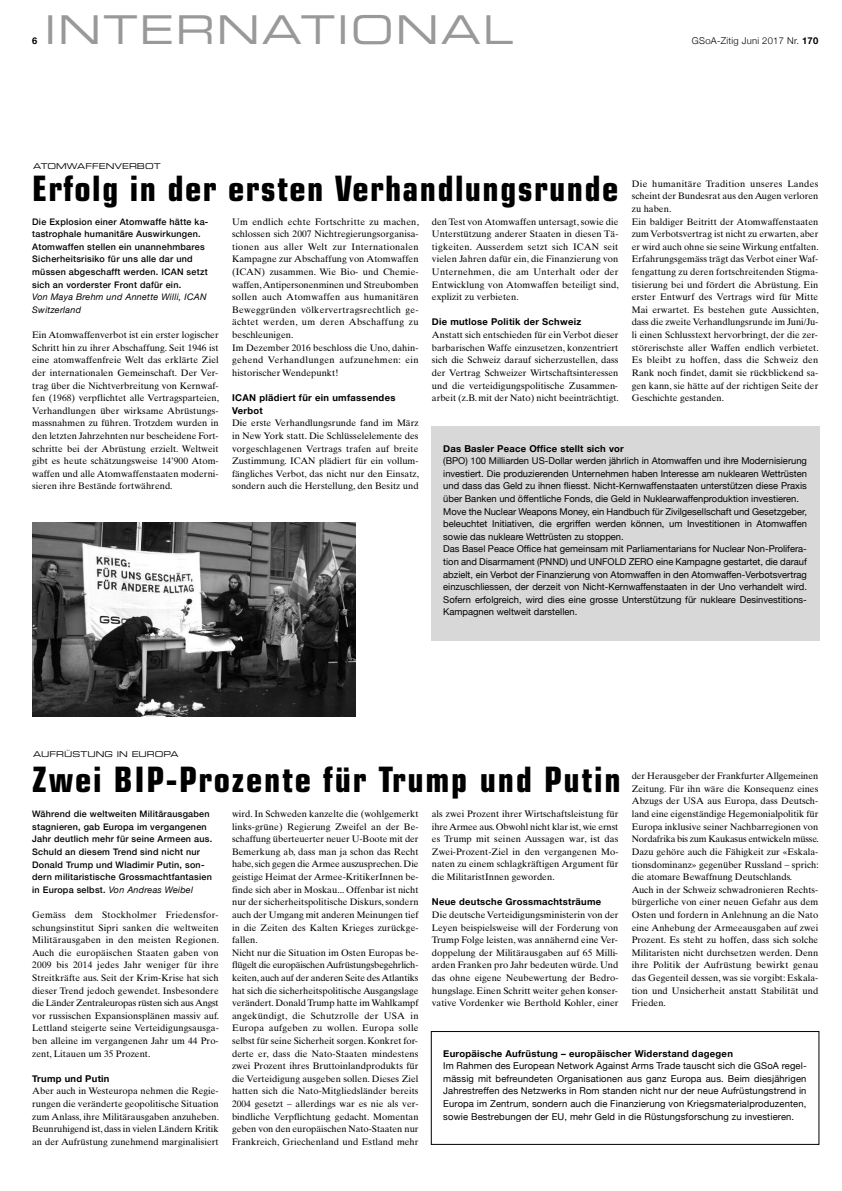
<style>
.page{position:relative;width:842px;height:1191px;background:#fff}
.page>*{position:absolute;margin:0;border:0;box-sizing:border-box;transform-origin:0 0}
.t1{font:39.7px "Eurostile Extended Two";letter-spacing:.05em;color:#999}
.t2{font:700 condensed 35px "Eurostile";letter-spacing:.04em;color:#000}
.t3{font:700 9.5px "Helvetica Neue";letter-spacing:.03em;color:#000}
.t4{font:9.4px/12.6px "Times Ten";letter-spacing:.005em;color:#000;text-align:justify}
.t5{font:9.4px/12.6px "Helvetica Neue";color:#000;text-align:justify}
.t6{font:700 9.4px/12.6px "Helvetica Neue";letter-spacing:.03em;color:#000}
.t7{font:300 9.4px "Helvetica Neue";letter-spacing:.03em;color:#000}
.t8{font:700 9.2px "Helvetica Neue";color:#000}
.t9{font:500 9px/12.6px "Helvetica Neue";letter-spacing:.03em;color:#000}
.t10{font:italic 9px/12.6px "Helvetica Neue";letter-spacing:.03em;color:#000}
.t11{font:8px "Eurostile Extended Two";color:#000}
.s1{font-weight:700}
.s2{font-weight:400;font-style:italic}
</style>
<div class="page">
<div style="left:431px;top:426px;width:388px;height:215px;background:#d8d8d8"></div>
<div style="left:431px;top:1031px;width:388px;height:113px;border:1px solid #000"></div>
<img style="left:32px;top:522px;width:323px;height:194px">
<p class="t8" style="left:32px;top:35px;width:7px">6</p>
<h1 class="t1" style="left:45px;top:15px;width:470px">INTERNATIONAL</h1>
<p class="t11" style="left:33px;top:164px;width:129px">ATOMWAFFENVERBOT</p>
<p class="t7" style="left:692px;top:35px;width:128px">GSoA-Zitig Juni 2017 Nr. <span class="s1">170</span></p>
<h2 class="t2" style="left:32px;top:176px;width:588px">Erfolg in der ersten Verhandlungsrunde</h2>
<p class="t4" style="left:632px;top:178px;width:189px;text-align:left">Die humanitäre Tradition unseres Landes scheint der Bundesrat aus den Augen verloren zu haben.<br>Ein baldiger Beitritt der Atomwaffenstaaten zum Verbotsvertrag ist nicht zu erwarten, aber er wird auch ohne sie seine Wirkung entfalten.<br>Erfahrungsgemäss trägt das Verbot einer Waf&shy;fengattung zu deren fortschreitenden Stigma&shy;tisierung bei und fördert die Abrüstung. Ein erster Entwurf des Vertrags wird für Mitte Mai erwartet. Es bestehen gute Aussichten, dass die zweite Verhandlungsrunde im Juni/Ju&shy;li einen Schlusstext hervorbringt, der die zer&shy;störerischste aller Waffen endlich verbietet.<br>Es bleibt zu hoffen, dass die Schweiz den Rank noch findet, damit sie rückblickend sa&shy;gen kann, sie hätte auf der richtigen Seite der Geschichte gestanden.</p>
<p class="t4" style="left:432px;top:216px;width:189px">den Test von Atomwaffen untersagt, sowie die Unterstützung anderer Staaten in diesen Tä&shy;tigkeiten. Ausserdem setzt sich ICAN seit vielen Jahren dafür ein, die Finanzierung von Unternehmen, die am Unterhalt oder der Entwicklung von Atomwaffen beteiligt sind, explizit zu verbieten.</p>
<p class="t6" style="left:432px;top:316px;width:151px">Die mutlose Politik der Schweiz</p>
<p class="t4" style="left:432px;top:329px;width:189px">Anstatt sich entschieden für ein Verbot dieser barbarischen Waffe einzusetzen, konzentriert sich die Schweiz darauf sicherzustellen, dass der Vertrag Schweizer Wirtschaftsinteressen und die verteidigungspolitische Zusammen&shy;arbeit (z.B. mit der Nato) nicht beeinträchtigt.</p>
<p class="t4" style="left:232px;top:216px;width:189px;text-align:left">Um endlich echte Fortschritte zu machen, schlossen sich 2007 Nichtregierungsorganisa&shy;tionen aus aller Welt zur Internationalen Kampagne zur Abschaffung von Atomwaffen (ICAN) zusammen. Wie Bio- und Chemie&shy;waffen,Antipersonenminen und Streubomben sollen auch Atomwaffen aus humanitären Beweggründen völkervertragsrechtlich ge&shy;ächtet werden, um deren Abschaffung zu beschleunigen.<br>Im Dezember 2016 beschloss die Uno, dahin&shy;gehend Verhandlungen aufzunehmen: ein historischer Wendepunkt!</p>
<p class="t6" style="left:232px;top:391px;width:165px">ICAN plädiert für ein umfassendes<br>Verbot</p>
<p class="t4" style="left:232px;top:418px;width:189px">Die erste Verhandlungsrunde fand im März in New York statt. Die Schlüsselelemente des vorgeschlagenen Vertrags trafen auf breite Zustimmung. ICAN plädiert für ein vollum&shy;fängliches Verbot, das nicht nur den Einsatz, sondern auch die Herstellung, den Besitz und</p>
<p class="t9" style="left:32px;top:215px;width:178px">Die Explosion einer Atomwaffe hätte ka&shy;tastrophale humanitäre Auswirkungen.<br>Atomwaffen stellen ein unannehmbares Sicherheitsrisiko für uns alle dar und müssen abgeschafft werden. ICAN setzt sich an vorderster Front dafür ein.</p>
<p class="t10" style="left:32px;top:291px;width:176px">Von Maya Brehm und Annette Willi, ICAN<br>Switzerland</p>
<p class="t4" style="left:32px;top:329px;width:189px">Ein Atomwaffenverbot ist ein erster logischer Schritt hin zu ihrer Abschaffung. Seit 1946 ist eine atomwaffenfreie Welt das erklärte Ziel der internationalen Gemeinschaft. Der Ver&shy;trag über die Nichtverbreitung von Kernwaf&shy;fen (1968) verpflichtet alle Vertragsparteien, Verhandlungen über wirksame Abrüstungs&shy;massnahmen zu führen. Trotzdem wurden in den letzten Jahrzehnten nur bescheidene Fort&shy;schritte bei der Abrüstung erzielt. Weltweit gibt es heute schätzungsweise 14’900 Atom&shy;waffen und alle Atomwaffenstaaten moderni&shy;sieren ihre Bestände fortwährend.</p>
<p class="t3" style="left:443px;top:442px;width:182px">Das Basler Peace Office stellt sich vor</p>
<p class="t5" style="left:443px;top:454px;width:365px;text-align:left">(BPO) 100 Milliarden US-Dollar werden jährlich in Atomwaffen und ihre Modernisierung investiert. Die produzierenden Unternehmen haben Interesse am nuklearen Wettrüsten und dass das Geld zu ihnen fliesst. Nicht-Kernwaffenstaaten unterstützen diese Praxis über Banken und öffentliche Fonds, die Geld in Nuklearwaffenproduktion investieren.<br>Move the Nuclear Weapons Money, ein Handbuch für Zivilgesellschaft und Gesetzgeber, beleuchtet Initiativen, die ergriffen werden können, um Investitionen in Atomwaffen sowie das nukleare Wettrüsten zu stoppen.<br>Das Basel Peace Office hat gemeinsam mit Parliamentarians for Nuclear Non-Prolifera&shy;tion and Disarmament (PNND) und UNFOLD ZERO eine Kampagne gestartet, die darauf abzielt, ein Verbot der Finanzierung von Atomwaffen in den Atomwaffen-Verbotsvertrag einzuschliessen, der derzeit von Nicht-Kernwaffenstaaten in der Uno verhandelt wird.<br>Sofern erfolgreich, wird dies eine grosse Unterstützung für nukleare Desinvestitions-Kampagnen weltweit darstellen.</p>
<p class="t11" style="left:33px;top:751px;width:147px">AUFRÜSTUNG IN EUROPA</p>
<h2 class="t2" style="left:32px;top:766px;width:590px">Zwei BIP-Prozente für Trump und Putin</h2>
<p class="t4" style="left:632px;top:770px;width:189px;text-align:left">der Herausgeber der Frankfurter Allgemeinen Zeitung. Für ihn wäre die Konsequenz eines Abzugs der USA aus Europa, dass Deutsch&shy;land eine eigenständige Hegemonialpolitik für Europa inklusive seiner Nachbarregionen von Nordafrika bis zum Kaukasus entwickeln müsse.<br>Dazu gehöre auch die Fähigkeit zur «Eskala&shy;tionsdominanz» gegenüber Russland – sprich: die atomare Bewaffnung Deutschlands.<br>Auch in der Schweiz schwadronieren Rechts&shy;bürgerliche von einer neuen Gefahr aus dem Osten und fordern in Anlehnung an die Nato eine Anhebung der Armeeausgaben auf zwei Prozent. Es steht zu hoffen, dass sich solche Militaristen nicht durchsetzen werden. Denn ihre Politik der Aufrüstung bewirkt genau das Gegenteil dessen, was sie vorgibt: Eskala&shy;tion und Unsicherheit anstatt Stabilität und Frieden.</p>
<p class="t4" style="left:232px;top:808px;width:188px;text-align:left">wird. In Schweden kanzelte die (wohlgemerkt links-grüne) Regierung Zweifel an der Be&shy;schaffung überteuerter neuer U-Boote mit der Bemerkung ab, dass man ja schon das Recht habe,sich gegen die Armee auszusprechen. Die geistige Heimat der Armee-KritikerInnen be&shy;finde sich aber in Moskau... Offenbar ist nicht nur der sicherheitspolitische Diskurs, sondern auch der Umgang mit anderen Meinungen tief in die Zeiten des Kalten Krieges zurückge&shy;fallen.<br>Nicht nur die Situation im Osten Europas be&shy;flügelt die europäischenAufrüstungsbegehrlich&shy;keiten, auch auf der anderen Seite desAtlantiks hat sich die sicherheitspolitische Ausgangslage verändert. Donald Trump hatte im Wahlkampf angekündigt, die Schutzrolle der USA in Europa aufgeben zu wollen. Europa solle selbst für seine Sicherheit sorgen. Konkret for&shy;derte er, dass die Nato-Staaten mindestens zwei Prozent ihres Bruttoinlandprodukts für die Verteidigung ausgeben sollen. Dieses Ziel hatten sich die Nato-Mitgliedsländer bereits 2004 gesetzt – allerdings war es nie als ver&shy;bindliche Verpflichtung gedacht. Momentan geben von den europäischen Nato-Staaten nur Frankreich, Griechenland und Estland mehr</p>
<p class="t4" style="left:432px;top:808px;width:188px">als zwei Prozent ihrer Wirtschaftsleistung für ihre Armee aus. Obwohl nicht klar ist,wie ernst es Trump mit seinen Aussagen war, ist das Zwei-Prozent-Ziel in den vergangenen Mo&shy;naten zu einem schlagkräftigen Argument für die MilitaristInnen geworden.</p>
<p class="t9" style="left:32px;top:807px;width:181px">Während die weltweiten Militärausgaben stagnieren, gab Europa im vergangenen Jahr deutlich mehr für seine Armeen aus.<br>Schuld an diesem Trend sind nicht nur Donald Trump und Wladimir Putin, son&shy;dern militaristische Grossmachtfantasien in Europa selbst. <span class="s2">Von Andreas Weibel</span></p>
<p class="t4" style="left:32px;top:909px;width:189px">Gemäss dem Stockholmer Friedensfor&shy;schungsinstitut Sipri sanken die weltweiten Militärausgaben in den meisten Regionen.<br>Auch die europäischen Staaten gaben von 2009 bis 2014 jedes Jahr weniger für ihre Streitkräfte aus. Seit der Krim-Krise hat sich dieser Trend jedoch gewendet. Insbesondere die Länder Zentraleuropas rüsten sich ausAngst vor russischen Expansionsplänen massiv auf.<br>Lettland steigerte seine Verteidigungsausga&shy;ben alleine im vergangenen Jahr um 44 Pro&shy;zent, Litauen um 35 Prozent.</p>
<p class="t6" style="left:32px;top:1072px;width:79px">Trump und Putin</p>
<p class="t4" style="left:32px;top:1085px;width:189px">Aber auch in Westeuropa nehmen die Regie&shy;rungen die veränderte geopolitische Situation zum Anlass, ihre Militärausgaben anzuheben.<br>Beunruhigend ist, dass in vielen Ländern Kritik an der Aufrüstung zunehmend marginalisiert</p>
<p class="t6" style="left:432px;top:895px;width:171px">Neue deutsche Grossmachtsträume</p>
<p class="t4" style="left:432px;top:909px;width:188px">Die deutsche Verteidigungsministerin von der Leyen beispielsweise will der Forderung von Trump Folge leisten, was annähernd eine Ver&shy;doppelung der Militärausgaben auf 65 Milli&shy;arden Franken pro Jahr bedeuten würde. Und das ohne eigene Neubewertung der Bedro&shy;hungslage. Einen Schritt weiter gehen konser&shy;vative Vordenker wie Berthold Kohler, einer</p>
<p class="t3" style="left:443px;top:1047px;width:291px">Europäische Aufrüstung – europäischer Widerstand dagegen</p>
<p class="t5" style="left:443px;top:1059px;width:365px">Im Rahmen des European Network Against Arms Trade tauscht sich die GSoA regel&shy;mässig mit befreundeten Organisationen aus ganz Europa aus. Beim diesjährigen Jahrestreffen des Netzwerks in Rom standen nicht nur der neue Aufrüstungstrend in Europa im Zentrum, sondern auch die Finanzierung von Kriegsmaterialproduzenten, sowie Bestrebungen der EU, mehr Geld in die Rüstungsforschung zu investieren.</p>
</div>
